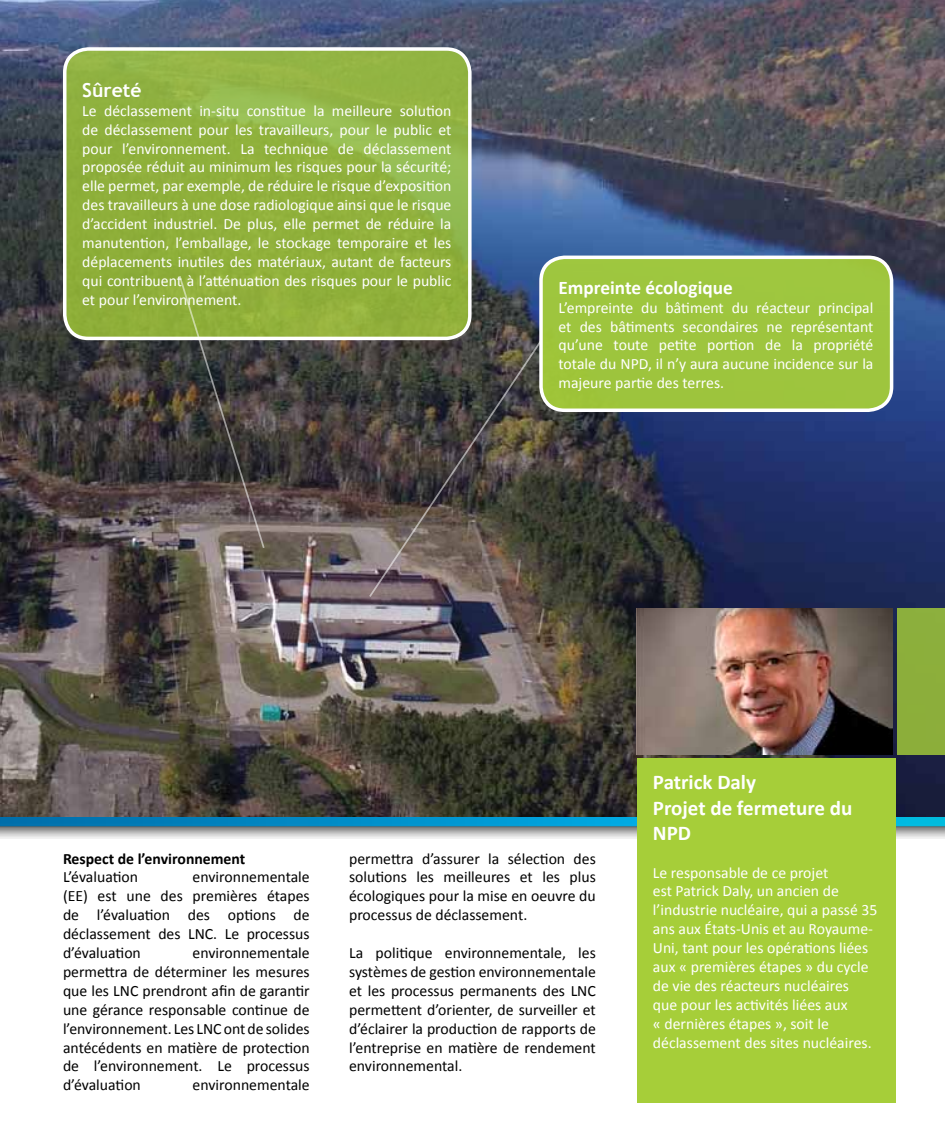
<style>
.page{position:relative;width:945px;height:1134px;background:#fff}
.page>*{position:absolute;margin:0;border:0;box-sizing:border-box;transform-origin:0 0}
.t1{font:700 21px/25.2px "Calibri";color:#fff}
.t2{font:700 19.25px "Calibri";color:#fff}
.t3{font:700 19.25px "Trebuchet MS";color:#fff}
.t4{font:15.75px/18.9px "Calibri";color:#fff;text-align:justify}
.t5{font:15.75px/18.9px "Calibri";color:#000;text-align:justify}
.t6{font:700 15.75px "Calibri";color:#000}
</style>
<div class="page">
<img style="left:0;top:0;width:945px;height:838px">
<svg style="left:367px;top:338px;width:176px;height:261px;background:#544d47"></svg>
<svg style="left:65px;top:49px;width:405px;height:289px;background:#91b23f"></svg>
<div style="left:63px;top:47px;width:409px;height:293px;border:4px solid #fff;border-radius:24px"></div>
<svg style="left:178px;top:274px;width:88px;height:276px;background:#5f6246"></svg>
<div style="left:637px;top:758px;width:259px;height:344px;background:#a6ce39"></div>
<div style="left:897px;top:609px;width:48px;height:146px;background:#8cae3b"></div>
<img style="left:636px;top:609px;width:257px;height:146px">
<div style="left:541px;top:257px;width:351px;height:153px;background:#9ec53e;border-radius:24px"></div>
<div style="left:539px;top:256px;width:354px;height:156px;border:4px solid #fff;border-radius:24px"></div>
<p class="t3" style="left:82px;top:78px;width:61px">Sûreté</p>
<p class="t4" style="left:82px;top:101px;width:371px">Le déclassement in-situ constitue la meilleure solution de déclassement pour les travailleurs, pour le public et pour l’environnement. La technique de déclassement proposée réduit au minimum les risques pour la sécurité; elle permet, par exemple, de réduire le risque d’exposition des travailleurs à une dose radiologique ainsi que le risque d’accident industriel. De plus, elle permet de réduire la manutention, l’emballage, le stockage temporaire et les déplacements inutiles des matériaux, autant de facteurs qui contribuent à l’atténuation des risques pour le public et pour l’environnement.</p>
<p class="t2" style="left:559px;top:275px;width:176px">Empreinte écologique</p>
<p class="t4" style="left:559px;top:298px;width:316px">L’empreinte du bâtiment du réacteur principal et des bâtiments secondaires ne représentant qu’une toute petite portion de la propriété totale du NPD, il n’y aura aucune incidence sur la majeure partie des terres.</p>
<p class="t6" style="left:63px;top:848px;width:184px">Respect de l’environnement</p>
<p class="t5" style="left:63px;top:868px;width:77px">L’évaluation</p>
<p class="t5" style="left:63px;top:868px;width:248px;text-indent:130px">environnementale (EE) est une des premières étapes de l’évaluation des options de déclassement des LNC. Le processus d’évaluation</p>
<p class="t5" style="left:63px;top:943px;width:248px;text-indent:130px">environnementale permettra de déterminer les mesures que les LNC prendront afin de garantir une gérance responsable continue de l’environnement. Les LNC ont de solides antécédents en matière de protection de l’environnement. Le processus d’évaluation</p>
<p class="t5" style="left:193px;top:1076px;width:119px">environnementale</p>
<p class="t5" style="left:349px;top:849px;width:248px">permettra d’assurer la sélection des solutions les meilleures et les plus écologiques pour la mise en oeuvre du processus de déclassement.</p>
<p class="t5" style="left:349px;top:943px;width:248px">La politique environnementale, les systèmes de gestion environnementale et les processus permanents des LNC permettent d’orienter, de surveiller et d’éclairer la production de rapports de l’entreprise en matière de rendement environnemental.</p>
<h1 class="t1" style="left:653px;top:770px;width:201px">Patrick Daly<br>Projet de fermeture du<br>NPD</h1>
<p class="t4" style="left:653px;top:863px;width:226px;text-align:left">Le responsable de ce projet<br>est Patrick Daly, un ancien de l’industrie nucléaire, qui a passé 35 ans aux États-Unis et au Royaume-<br>Uni, tant pour les opérations liées aux « premières étapes » du cycle de vie des réacteurs nucléaires<br>que pour les activités liées aux<br>« dernières étapes », soit le déclassement des sites nucléaires.</p>
</div>
